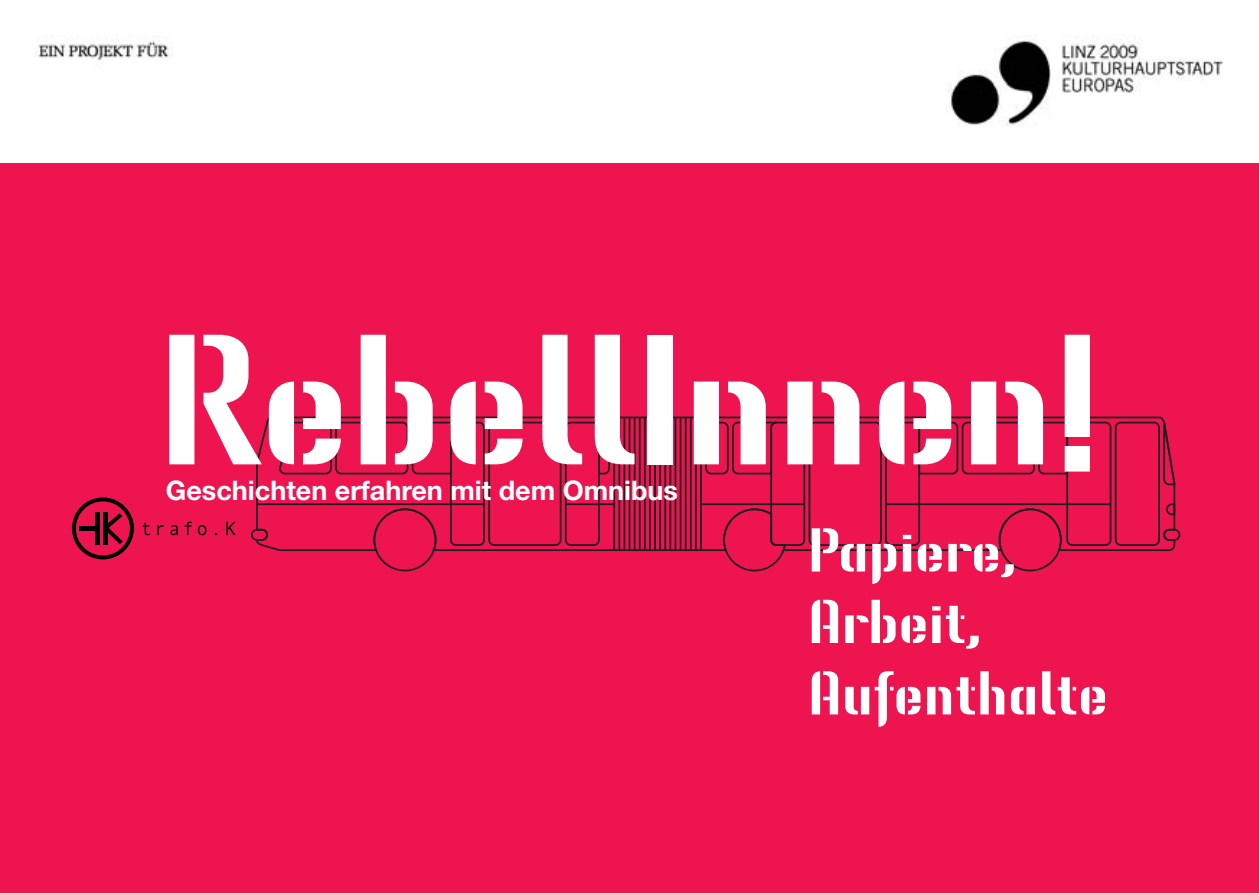
<style>
.page{position:relative;width:1259px;height:893px;background:#ed1450}
.page>*{position:absolute;margin:0;border:0;box-sizing:border-box;transform-origin:0 0}
.t1{font:700 180px "Lore";color:#fff}
.t2{font:700 60px/71.4px "Lore";color:#fff}
.t3{font:700 27px "Helvetica Neue";color:#fff}
</style>
<div class="page">
<svg style="left:725px;top:552px;width:59px;height:20px"></svg>
<svg style="left:256px;top:416px;width:920px;height:136px"></svg>
<svg style="left:1165px;top:502px;width:11px;height:14px"></svg>
<svg style="left:1162px;top:421px;width:14px;height:65px"></svg>
<div style="left:251px;top:529px;width:17px;height:12px;border:2px solid #231f20;border-radius:5px"></div>
<div style="left:1163px;top:529px;width:17px;height:12px;border:2px solid #231f20;border-radius:5px"></div>
<svg style="left:72px;top:497px;width:62px;height:62px"></svg>
<svg style="left:143px;top:523px;width:7px;height:12px"></svg>
<svg style="left:157px;top:525px;width:7px;height:10px"></svg>
<svg style="left:170px;top:525px;width:8px;height:10px"></svg>
<svg style="left:184px;top:522px;width:8px;height:13px"></svg>
<svg style="left:198px;top:525px;width:8px;height:10px"></svg>
<svg style="left:226px;top:522px;width:10px;height:13px"></svg>
<div style="left:1px;top:0;width:1258px;height:162px;background:#fff"></div>
<h1 class="t1" style="left:158px;top:344px;width:943px">RebellInnen!</h1>
<p class="t3" style="left:166px;top:481px;width:514px">Geschichten erfahren mit dem Omnibus</p>
<h2 class="t2" style="left:808px;top:522px;width:301px">Papiere,<br>Arbeit,<br>Aufenthalte</h2>
</div>
